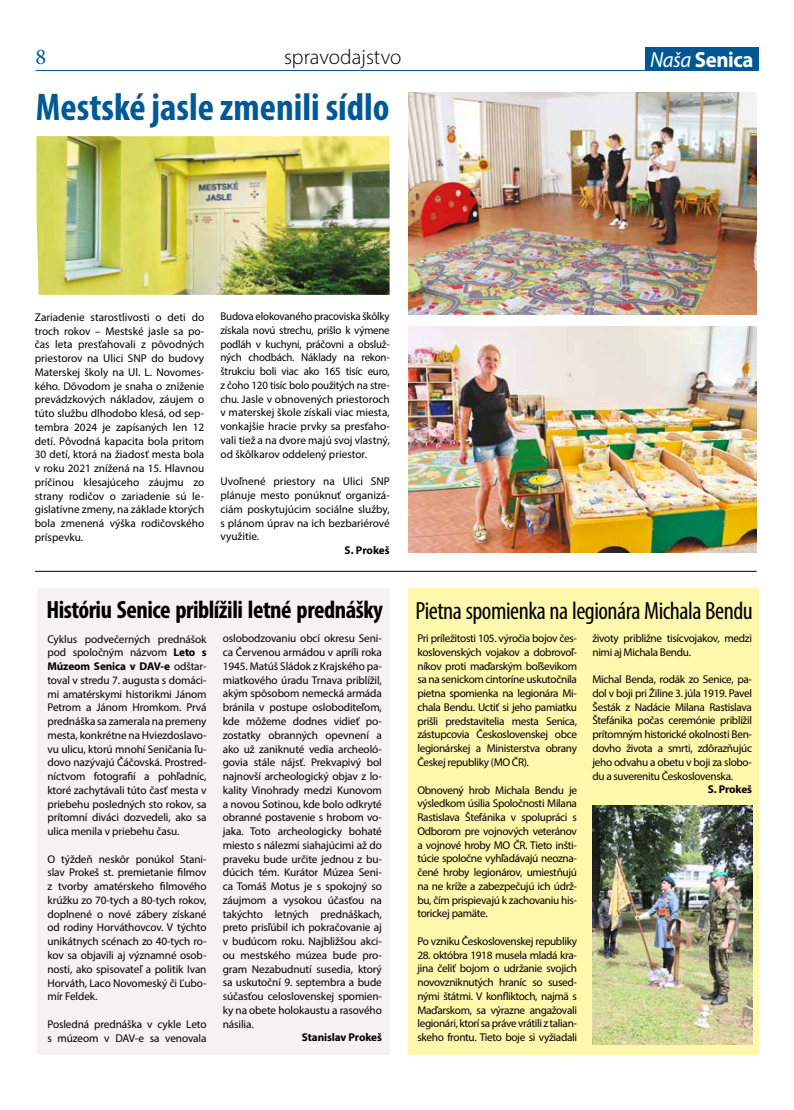
<style>
.page{position:relative;width:794px;height:1110px;background:#fff}
.page>*{position:absolute;margin:0;border:0;box-sizing:border-box;transform-origin:0 0}
.t1{font:700 condensed 38.75px "Myriad Pro";color:#005997}
.t2{font:700 condensed 25px "Myriad Pro";letter-spacing:-.02em;color:#000}
.t3{font:condensed 25px "Myriad Pro";letter-spacing:-.02em;color:#000}
.t4{font:22.5px "Minion Pro";color:#005995}
.t5{font:700 21.88px "Myriad Pro";letter-spacing:-.02em;color:#fff;scale:.95 1}
.t6{font:300 21.25px "Myriad Pro";color:#000}
.t7{font:11.25px/13.8px "Myriad Pro";letter-spacing:-.015em;color:#000;text-align:justify}
.t8{font:700 11.25px "Myriad Pro";letter-spacing:-.01em;color:#000}
.s1{font-weight:400;font-style:italic}
.s2{font-weight:700}
</style>
<div class="page">
<hr style="left:36px;top:70px;width:722px;height:1px;background:#005695">
<div style="left:645px;top:47px;width:113px;height:23px;background:#005795"></div>
<div style="left:37px;top:587px;width:352px;height:467px;background:#f4f3f0"></div>
<div style="left:409px;top:587px;width:350px;height:467px;background:#fff7ab"></div>
<img style="left:37px;top:136px;width:352px;height:159px">
<img style="left:408px;top:327px;width:348px;height:225px">
<hr style="left:35px;top:571px;width:721px;height:1px;background:#000">
<img style="left:592px;top:805px;width:160px;height:239px">
<img style="left:409px;top:92px;width:348px;height:223px">
<h3 class="t4" style="left:36px;top:42px;width:12px">8</h3>
<h3 class="t6" style="left:284px;top:44px;width:119px">spravodajstvo</h3>
<h3 class="t5" style="left:650px;top:45px;width:110px"><span class="s1">Naša</span> Senica</h3>
<h1 class="t1" style="left:36px;top:82px;width:355px">Mestské jasle zmenili sídlo</h1>
<p class="t7" style="left:35px;top:310px;width:171px">Zariadenie starostlivosti o deti do troch rokov – Mestské jasle sa po&shy;čas leta presťahovali z pôvodných priestorov na Ulici SNP do budovy Materskej školy na Ul. L. Novomes&shy;kého. Dôvodom je snaha o zníženie prevádzkových nákladov, záujem o túto službu dlhodobo klesá, od sep&shy;tembra 2024 je zapísaných len 12 detí. Pôvodná kapacita bola pritom 30 detí, ktorá na žiadosť mesta bola v roku 2021 znížená na 15. Hlavnou príčinou klesajúceho záujmu zo strany rodičov o zariadenie sú le&shy;gislatívne zmeny, na základe ktorých bola zmenená výška rodičovského príspevku.</p>
<p class="t7" style="left:220px;top:309px;width:171px">Budova elokovaného pracoviska škôlky získala novú strechu, prišlo k výmene podláh v kuchyni, práčovni a obsluž&shy;ných chodbách. Náklady na rekon&shy;štrukciu boli viac ako 165 tisíc euro, z čoho 120 tisíc bolo použitých na stre&shy;chu. Jasle v obnovených priestoroch v materskej škole získali viac miesta, vonkajšie hracie prvky sa presťaho&shy;vali tiež a na dvore majú svoj vlastný, od škôlkarov oddelený priestor.</p>
<p class="t7" style="left:220px;top:474px;width:171px">Uvoľnené priestory na Ulici SNP plánuje mesto ponúknuť organizá&shy;ciám poskytujúcim sociálne služby, s plánom úprav na ich bezbariérové využitie.</p>
<p class="t8" style="left:345px;top:542px;width:47px">S. Prokeš</p>
<h2 class="t2" style="left:46px;top:594px;width:338px">Históriu Senice priblížili letné prednášky</h2>
<p class="t7" style="left:47px;top:631px;width:161px">Cyklus podvečerných prednášok pod spoločným názvom <span class="s2">Leto s Múzeom Senica v DAV-e</span> odštar&shy;toval v stredu 7. augusta s domáci&shy;mi amatérskymi historikmi Jánom Petrom a Jánom Hromkom. Prvá prednáška sa zamerala na premeny mesta, konkrétne na Hviezdoslavo&shy;vu ulicu, ktorú mnohí Seničania ľu&shy;dovo nazývajú Čáčovská. Prostred&shy;níctvom fotografií a pohľadníc, ktoré zachytávali túto časť mesta v priebehu posledných sto rokov, sa prítomní diváci dozvedeli, ako sa ulica menila v priebehu času.</p>
<p class="t7" style="left:47px;top:851px;width:161px">O týždeň neskôr ponúkol Stani&shy;slav Prokeš st. premietanie filmov z tvorby amatérskeho filmového krúžku zo 70-tych a 80-tych rokov, doplnené o nové zábery získané od rodiny Horváthovcov. V týchto unikátnych scénach zo 40-tych ro&shy;kov sa objavili aj významné osob&shy;nosti, ako spisovateľ a politik Ivan Horváth, Laco Novomeský či Ľubo&shy;mír Feldek.</p>
<p class="t7" style="left:47px;top:1016px;width:161px">Posledná prednáška v cykle Leto s múzeom v DAV-e sa venovala</p>
<p class="t7" style="left:223px;top:631px;width:161px">oslobodzovaniu obcí okresu Seni&shy;ca Červenou armádou v apríli roka 1945. Matúš Sládok z Krajského pa&shy;miatkového úradu Trnava priblížil, akým spôsobom nemecká armáda bránila v postupe osloboditeľom, kde môžeme dodnes vidieť po&shy;zostatky obranných opevnení a ako už zaniknuté vedia archeoló&shy;govia stále nájsť. Prekvapivý bol najnovší archeologický objav z lo&shy;kality Vinohrady medzi Kunovom a novou Sotinou, kde bolo odkryté obranné postavenie s hrobom vo&shy;jaka. Toto archeologicky bohaté miesto s nálezmi siahajúcimi až do praveku bude určite jednou z bu&shy;dúcich tém. Kurátor Múzea Seni&shy;ca Tomáš Motus je s spokojný so záujmom a vysokou účasťou na takýchto letných prednáškach, preto prisľúbil ich pokračovanie aj v budúcom roku. Najbližšou akci&shy;ou mestského múzea bude pro&shy;gram Nezabudnutí susedia, ktorý sa uskutoční 9. septembra a bude súčasťou celoslovenskej spomien&shy;ky na obete holokaustu a rasového násilia.</p>
<p class="t8" style="left:302px;top:1029px;width:81px">Stanislav Prokeš</p>
<h2 class="t3" style="left:415px;top:595px;width:339px">Pietna spomienka na legionára Michala Bendu</h2>
<p class="t7" style="left:417px;top:631px;width:161px">Pri príležitosti 105. výročia bojov čes&shy;koslovenských vojakov a dobrovoľ&shy;níkov proti maďarským boľševikom sa na senickom cintoríne uskutočnila pietna spomienka na legionára Mi&shy;chala Bendu. Uctiť si jeho pamiatku prišli predstavitelia mesta Senica, zástupcovia Československej obce legionárskej a Ministerstva obrany Českej republiky (MO ČR).</p>
<p class="t7" style="left:417px;top:782px;width:161px">Obnovený hrob Michala Bendu je výsledkom úsilia Spoločnosti Milana Rastislava Štefánika v spolupráci s Odborom pre vojnových veteránov a vojnové hroby MO ČR. Tieto inšti&shy;túcie spoločne vyhľadávajú neozna&shy;čené hroby legionárov, umiestňujú na ne kríže a zabezpečujú ich údrž&shy;bu, čím prispievajú k zachovaniu his&shy;torickej pamäte.</p>
<p class="t7" style="left:417px;top:933px;width:161px">Po vzniku Československej republiky</p>
<p class="t7" style="left:417px;top:947px;width:161px">28. októbra 1918 musela mladá kra&shy;jina čeliť bojom o udržanie svojich novovzniknutých hraníc so sused&shy;nými štátmi. V konfliktoch, najmä s Maďarskom, sa výrazne angažovali legionári, ktorí sa práve vrátili z talian&shy;skeho frontu. Tieto boje si vyžiadali</p>
<p class="t7" style="left:592px;top:631px;width:161px">životy približne tisícvojakov, medzi nimi aj Michala Bendu.</p>
<p class="t7" style="left:592px;top:672px;width:161px">Michal Benda, rodák zo Senice, pa&shy;dol v boji pri Žiline 3. júla 1919. Pavel Šesták z Nadácie Milana Rastislava Štefánika počas ceremónie priblížil prítomným historické okolnosti Ben&shy;dovho života a smrti, zdôrazňujúc jeho odvahu a obetu v boji za slobo&shy;du a suverenitu Československa.</p>
<p class="t8" style="left:708px;top:781px;width:46px">S. Prokeš</p>
</div>
